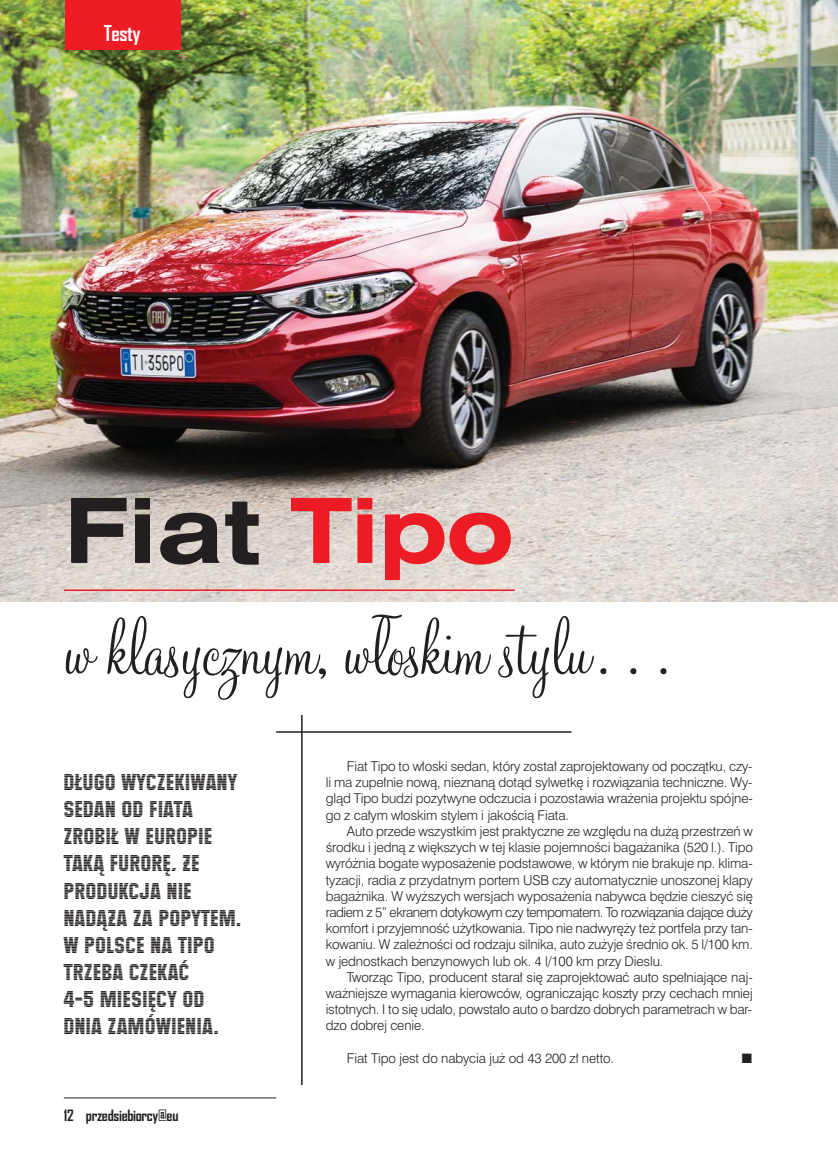
<style>
.page{position:relative;width:838px;height:1149px;background:#fff}
.page>*{position:absolute;margin:0;border:0;box-sizing:border-box;transform-origin:0 0}
.t1{font:90px "Monterey EU";letter-spacing:-.01em;color:#231f20}
.t2{font:700 90px "Swis 721 Ex EU";letter-spacing:-.01em;color:#231f20}
.t3{font:22.5px/27px "Maximus EU";color:#231f20}
.t4{font:700 21px "Agency FB";letter-spacing:-.02em;color:#fff}
.t5{font:700 15px "Agency FB";letter-spacing:-.02em;color:#231f20}
.t6{font:13.5px/16.2px "Swis 721 Lt EU";letter-spacing:-.01em;color:#231f20;text-align:justify}
.t7{font:13.5px "Zapf Dingbats ITC";color:#231f20}
.s1{color:#ed1c24}
</style>
<div class="page">
<img style="left:0;top:0;width:838px;height:601px">
<hr style="left:64px;top:1097px;width:212px;height:1px;background:#231f20">
<div style="left:65px;top:0;width:116px;height:50px;background:#ed1c24"></div>
<hr style="left:301px;top:714px;width:1px;height:370px;background:#231f20">
<hr style="left:276px;top:731px;width:295px;height:1px;background:#231f20">
<hr style="left:64px;top:589px;width:450px;height:1px;background:#ed1c24">
<h3 class="t4" style="left:104px;top:21px;width:39px">Testy</h3>
<h1 class="t2" style="left:64px;top:479px;width:451px">Fiat <span class="s1">Tipo</span></h1>
<h1 class="t1" style="left:64px;top:618px;width:616px">w klasycznym, włoskim stylu…</h1>
<h2 class="t3" style="left:63px;top:768px;width:179px">DŁUGO WYCZEKIWANY<br>SEDAN OD FIATA<br>ZROBIŁ W EUROPIE<br>TAKĄ FURORĘ, ŻE<br>PRODUKCJA NIE<br>NADĄŻA ZA POPYTEM.<br>W POLSCE NA TIPO<br>TRZEBA CZEKAĆ<br>4-5 MIESIĘCY OD<br>DNIA ZAMÓWIENIA.</h2>
<p class="t5" style="left:64px;top:1106px;width:116px">12 przedsiebiorcy@eu</p>
<p class="t6" style="left:326px;top:759px;width:428px;text-indent:21px">Fiat Tipo to włoski sedan, który został zaprojektowany od początku, czy&shy;li ma zupełnie nową, nieznaną dotąd sylwetkę i rozwiązania techniczne. Wy&shy;gląd Tipo budzi pozytwyne odczucia i pozostawia wrażenia projektu spójne&shy;go z całym włoskim stylem i jakością Fiata.</p>
<p class="t6" style="left:326px;top:824px;width:429px;text-indent:21px">Auto przede wszystkim jest praktyczne ze względu na dużą przestrzeń w środku i jedną z większych w tej klasie pojemności bagażanika (520 l.). Tipo wyróżnia bogate wyposażenie podstawowe, w którym nie brakuje np. klima&shy;tyzacji, radia z przydatnym portem USB czy automatycznie unoszonej klapy bagażnika. W wyższych wersjach wyposażenia nabywca będzie cieszyć się radiem z 5” ekranem dotykowym czy tempomatem. To rozwiązania dające duży komfort i przyjemność użytkowania. Tipo nie nadwyręży też portfela przy tan&shy;kowaniu. W zależności od rodzaju silnika, auto zużyje średnio ok. 5 l/100 km. w jednostkach benzynowych lub ok. 4 l/100 km przy Dieslu.</p>
<p class="t6" style="left:326px;top:969px;width:429px;text-indent:21px">Tworząc Tipo, producent starał się zaprojektować auto spełniające naj&shy;ważniejsze wymagania kierowców, ograniczając koszty przy cechach mniej istotnych. I to się udało, powstało auto o bardzo dobrych parametrach w bar&shy;dzo dobrej cenie.</p>
<p class="t6" style="left:347px;top:1050px;width:269px">Fiat Tipo jest do nabycia już od 43 200 zł netto.</p>
<p class="t7" style="left:741px;top:1052px;width:12px">■</p>
</div>
